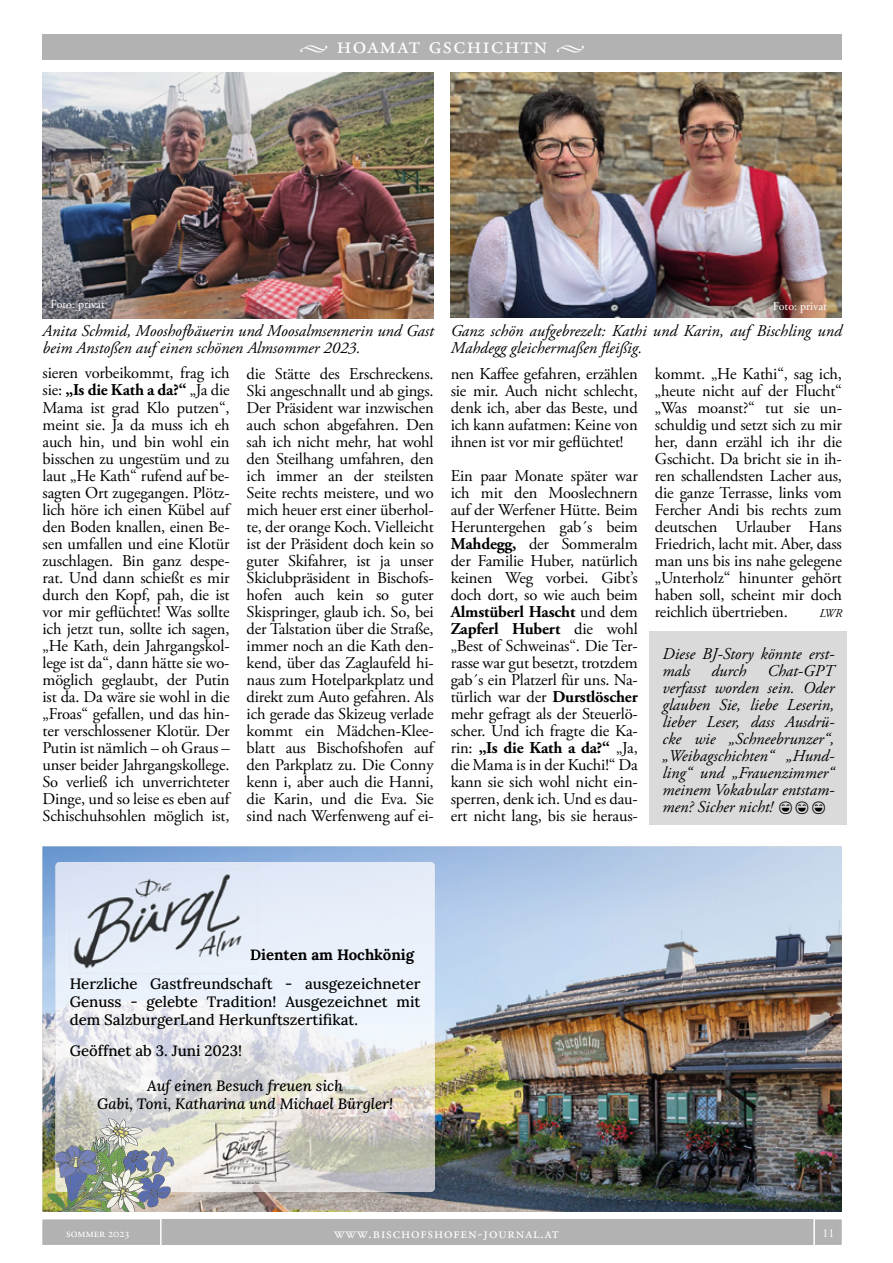
<style>
.page{position:relative;width:893px;height:1263px;background:#fff}
.page>*{position:absolute;margin:0;border:0;box-sizing:border-box;transform-origin:0 0}
.t1{font:24px "Adobe Garamond Exp";letter-spacing:.06em;color:#fff}
.t2{font:16.5px/17px "Adobe Garamond Pro";letter-spacing:-.01em;color:#000;text-align:justify}
.t3{font:italic 16.5px/17px "Adobe Garamond Pro";color:#000}
.t4{font:500 15px/18px "Lora";color:#000;text-align:justify}
.t5{font:italic 500 15px/18px "Lora";color:#000;text-align:center}
.t6{font:15px "Adobe Garamond Exp";letter-spacing:.06em;color:#fff}
.t7{font:700 15px "Lora";color:#000}
.t8{font:12px "Adobe Garamond Pro";color:#fff}
.t9{font:12px "Adobe Garamond Exp";color:#fff}
.t10{font:italic 12px "Adobe Garamond";color:#000}
.s1{font-family:"Minion Pro";font-size:18px}
.s2{font-weight:700}
</style>
<div class="page">
<div style="left:43px;top:1219px;width:799px;height:26px;background:#b3b2b2"></div>
<div style="left:43px;top:34px;width:799px;height:26px;background:#b3b2b2"></div>
<svg style="left:813px;top:1219px;width:29px;height:26px"></svg>
<img style="left:43px;top:846px;width:799px;height:366px">
<img style="left:55px;top:862px;width:380px;height:47px">
<img style="left:55px;top:909px;width:47px;height:210px">
<img style="left:245px;top:909px;width:190px;height:283px">
<img style="left:102px;top:973px;width:47px;height:146px">
<div style="left:258px;top:949px;width:157px;height:15px;background:#ebf1fa"></div>
<img style="left:100px;top:1118px;width:20px;height:1px">
<img style="left:167px;top:1192px;width:3px;height:17px">
<img style="left:42px;top:1119px;width:125px;height:126px">
<img style="left:52px;top:1155px;width:26px;height:57px">
<img style="left:55px;top:1146px;width:17px;height:19px">
<img style="left:70px;top:870px;width:188px;height:103px">
<img style="left:251px;top:949px;width:7px;height:15px">
<img style="left:187px;top:1120px;width:116px;height:64px">
<img style="left:451px;top:72px;width:391px;height:245px">
<div style="left:650px;top:631px;width:197px;height:194px;background:#dadada"></div>
<img style="left:43px;top:72px;width:391px;height:247px">
<p class="t8" style="left:51px;top:297px;width:56px">Foto: privat</p>
<h1 class="t1" style="left:299px;top:34px;width:287px"><span class="s1">•</span> hoamat gschichtn <span class="s1">•</span></h1>
<p class="t8" style="left:773px;top:299px;width:56px">Foto: privat</p>
<p class="t3" style="left:43px;top:323px;width:393px">Anita Schmid, Mooshofbäuerin und Moosalmsennerin und Gast beim Anstoßen auf einen schönen Almsommer 2023.</p>
<p class="t3" style="left:451px;top:323px;width:393px">Ganz schön aufgebrezelt: Kathi und Karin, auf Bischling und<br>Mahdegg gleichermaßen fleißig.</p>
<p class="t2" style="left:43px;top:365px;width:189px">sieren vorbeikommt, frag ich sie: <span class="s2">„Is die Kath a da?“</span> „Ja die Mama ist grad Klo putzen“, meint sie. Ja da muss ich eh auch hin, und bin wohl ein bisschen zu ungestüm und zu laut „He Kath“ rufend auf be&shy;sagten Ort zugegangen. Plötz&shy;lich höre ich einen Kübel auf den Boden knallen, einen Be&shy;sen umfallen und eine Klotür zuschlagen. Bin ganz despe&shy;rat. Und dann schießt es mir durch den Kopf, pah, die ist vor mir geflüchtet! Was sollte ich jetzt tun, sollte ich sagen, „He Kath, dein Jahrgangskol&shy;lege ist da“, dann hätte sie wo&shy;möglich geglaubt, der Putin ist da. Da wäre sie wohl in die „Froas“ gefallen, und das hin&shy;ter verschlossener Klotür. Der Putin ist nämlich – oh Graus – unser beider Jahrgangskollege.<br>So verließ ich unverrichteter Dinge, und so leise es eben auf Schischuhsohlen möglich ist,</p>
<p class="t2" style="left:247px;top:365px;width:189px">die Stätte des Erschreckens.<br>Ski angeschnallt und ab gings.<br>Der Präsident war inzwischen auch schon abgefahren. Den sah ich nicht mehr, hat wohl den Steilhang umfahren, den ich immer an der steilsten Seite rechts meistere, und wo mich heuer erst einer überhol&shy;te, der orange Koch. Vielleicht ist der Präsident doch kein so guter Skifahrer, ist ja unser Skiclubpräsident in Bischofs&shy;hofen auch kein so guter Skispringer, glaub ich. So, bei der Talstation über die Straße, immer noch an die Kath den&shy;kend, über das Zaglaufeld hi&shy;naus zum Hotelparkplatz und direkt zum Auto gefahren. Als ich gerade das Skizeug verlade kommt ein Mädchen-Klee&shy;blatt aus Bischofshofen auf den Parkplatz zu. Die Conny kenn i, aber auch die Hanni, die Karin, und die Eva. Sie sind nach Werfenweng auf ei-</p>
<p class="t2" style="left:451px;top:366px;width:189px">nen Kaffee gefahren, erzählen sie mir. Auch nicht schlecht, denk ich, aber das Beste, und ich kann aufatmen: Keine von ihnen ist vor mir geflüchtet!</p>
<p class="t2" style="left:451px;top:468px;width:189px">Ein paar Monate später war ich mit den Mooslechnern auf der Werfener Hütte. Beim Heruntergehen gab´s beim <span class="s2">Mahdegg,</span> der Sommeralm der Familie Huber, natürlich keinen Weg vorbei. Gibt’s doch dort, so wie auch beim <span class="s2">Almstüberl Hascht</span> und dem <span class="s2">Zapferl Hubert</span> die wohl „Best of Schweinas“. Die Ter&shy;rasse war gut besetzt, trotzdem gab´s ein Platzerl für uns. Na&shy;türlich war der <span class="s2">Durstlöscher </span>mehr gefragt als der Steuerlö&shy;scher. Und ich fragte die Ka&shy;rin: <span class="s2">„Is die Kath a da?“</span> „Ja, die Mama is in der Kuchi!“ Da kann sie sich wohl nicht ein&shy;sperren, denk ich. Und es dau&shy;ert nicht lang, bis sie heraus-</p>
<p class="t2" style="left:655px;top:366px;width:189px">kommt. „He Kathi“, sag ich, „heute nicht auf der Flucht“ „Was moanst?“ tut sie un&shy;schuldig und setzt sich zu mir her, dann erzähl ich ihr die Gschicht. Da bricht sie in ih&shy;ren schallendsten Lacher aus, die ganze Terrasse, links vom Fercher Andi bis rechts zum deutschen Urlauber Hans Friedrich, lacht mit. Aber, dass man uns bis ins nahe gelegene „Unterholz“ hinunter gehört haben soll, scheint mir doch reichlich übertrieben.</p>
<p class="t10" style="left:819px;top:606px;width:24px">LWR</p>
<p class="t3" style="left:662px;top:646px;width:173px">Diese BJ-Story könnte erst&shy;mals</p>
<p class="t3" style="left:711px;top:663px;width:36px">durch</p>
<p class="t3" style="left:662px;top:663px;width:173px;text-align:justify;text-indent:105px">Chat-GPT verfasst worden sein. Oder glauben Sie, liebe Leserin, lieber Leser, dass Ausdrü&shy;cke wie „Schneebrunzer“, „Weibagschichten“ „Hund&shy;ling“ und „Frauenzimmer“ meinem Vokabular entstam&shy;men? Sicher nicht!</p>
<p class="t7" style="left:250px;top:943px;width:166px">Dienten am Hochkönig</p>
<p class="t4" style="left:70px;top:973px;width:352px">Herzliche Gastfreundschaft - ausgezeichneter Genuss - gelebte Tradition! Ausgezeichnet mit dem SalzburgerLand Herkunftszertifikat.</p>
<p class="t4" style="left:70px;top:1040px;width:174px">Geöffnet ab 3. Juni 2023!</p>
<p class="t5" style="left:97px;top:1076px;width:297px">Auf einen Besuch freuen sich<br>Gabi, Toni, Katharina und Michael Bürgler!</p>
<p class="t9" style="left:66px;top:1227px;width:64px">sommer 2023</p>
<p class="t6" style="left:334px;top:1226px;width:226px">www.bischofshofen-journal.at</p>
<p class="t8" style="left:822px;top:1225px;width:13px">11</p>
</div>
